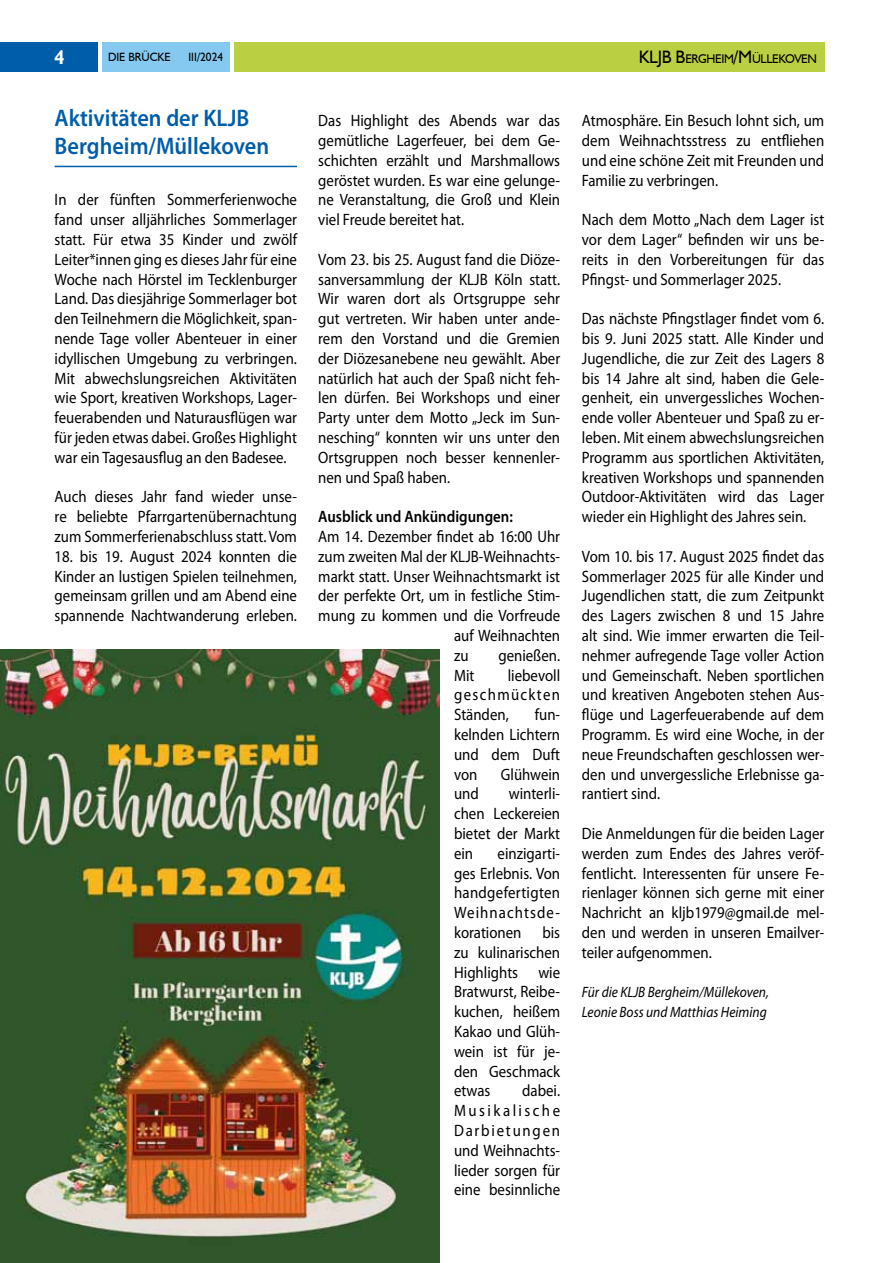
<style>
.page{position:relative;width:893px;height:1263px;background:#fff}
.page>*{position:absolute;margin:0;border:0;box-sizing:border-box;transform-origin:0 0}
.t1{font:600 24px/27.6px "Myriad Pro";color:#005daa;scale:.93 1}
.t2{font:700 19.5px "Humanist 521 BT";color:#fff;scale:.95 1}
.t3{font:16.5px/19.8px "Myriad Pro";color:#000;text-align:justify;scale:.9 1}
.t4{font:600 16.5px "Myriad Pro";color:#000;scale:.9 1}
.t5{font:italic 15px/19.8px "Myriad Pro";color:#000;scale:.9 1}
.t6{font:12.6px "Humanist 521 BT";letter-spacing:-.03em;color:#000}
.t7{font:12px "Humanist 521 BT";color:#000;scale:.95 1}
.s1{font-size:18px}
</style>
<div class="page">
<div style="left:0;top:42px;width:98px;height:30px;background:#005daa"></div>
<div style="left:102px;top:42px;width:127px;height:30px;background:#85c9f0"></div>
<div style="left:234px;top:42px;width:591px;height:30px;background:#bbcf43"></div>
<hr style="left:55px;top:166px;width:242px;height:1px;background:#005daa">
<img style="left:0;top:649px;width:439px;height:614px">
<p class="t2" style="left:55px;top:45px;width:12px">4</p>
<p class="t7" style="left:108px;top:50px;width:68px">DIE BRÜCKE</p>
<p class="t7" style="left:188px;top:50px;width:38px">III/2024</p>
<p class="t6" style="left:639px;top:51px;width:180px"><span class="s1">KLJB B</span>ERGHEIM<span class="s1">/M</span> ÜLLEKOVEN</p>
<h1 class="t1" style="left:55px;top:104px;width:232px">Aktivitäten der KLJB<br>Bergheim/Müllekoven</h1>
<p class="t3" style="left:55px;top:190px;width:271px">In der fünften Sommerferienwoche fand unser alljährliches Sommerlager statt. Für etwa 35 Kinder und zwölf Leiter*innen ging es dieses Jahr für eine Woche nach Hörstel im Tecklenburger Land. Das diesjährige Sommerlager bot den Teilnehmern die Möglichkeit, span&shy;nende Tage voller Abenteuer in einer idyllischen Umgebung zu verbringen.<br>Mit abwechslungsreichen Aktivitäten wie Sport, kreativen Workshops, Lager&shy;feuerabenden und Naturausflügen war für jeden etwas dabei. Großes Highlight war ein Tagesausflug an den Badesee.</p>
<p class="t3" style="left:55px;top:487px;width:271px">Auch dieses Jahr fand wieder unse&shy;re beliebte Pfarrgartenübernachtung zum Sommerferienabschluss statt. Vom</p>
<p class="t3" style="left:55px;top:546px;width:271px">18. bis 19. August 2024 konnten die Kinder an lustigen Spielen teilnehmen, gemeinsam grillen und am Abend eine spannende Nachtwanderung erleben.</p>
<p class="t3" style="left:318px;top:110px;width:270px">Das Highlight des Abends war das gemütliche Lagerfeuer, bei dem Ge&shy;schichten erzählt und Marshmallows geröstet wurden. Es war eine gelunge&shy;ne Veranstaltung, die Groß und Klein viel Freude bereitet hat.</p>
<p class="t3" style="left:318px;top:249px;width:270px">Vom 23. bis 25. August fand die Diöze&shy;sanversammlung der KLJB Köln statt.<br>Wir waren dort als Ortsgruppe sehr gut vertreten. Wir haben unter ande&shy;rem den Vorstand und die Gremien der Diözesanebene neu gewählt. Aber natürlich hat auch der Spaß nicht feh&shy;len dürfen. Bei Workshops und einer Party unter dem Motto „Jeck im Sun&shy;nesching“ konnten wir uns unter den Ortsgruppen noch besser kennenler&shy;nen und Spaß haben.</p>
<p class="t4" style="left:318px;top:506px;width:218px">Ausblick und Ankündigungen:</p>
<p class="t3" style="left:318px;top:526px;width:270px">Am 14. Dezember findet ab 16:00 Uhr</p>
<p class="t3" style="left:318px;top:546px;width:270px">zum zweiten Mal der KLJB-Weihnachts-</p>
<p class="t3" style="left:318px;top:566px;width:270px">markt statt. Unser Weihnachtsmarkt ist</p>
<p class="t3" style="left:318px;top:586px;width:270px">der perfekte Ort, um in festliche Stim-</p>
<p class="t3" style="left:318px;top:605px;width:270px">mung zu kommen und die Vorfreude</p>
<p class="t3" style="left:454px;top:625px;width:119px">auf Weihnachten</p>
<p class="t3" style="left:454px;top:645px;width:18px">zu</p>
<p class="t3" style="left:498px;top:645px;width:70px">genießen.</p>
<p class="t3" style="left:454px;top:665px;width:24px">Mit</p>
<p class="t3" style="left:454px;top:665px;width:119px;text-indent:54px">liebevoll geschmückten Ständen,</p>
<p class="t3" style="left:454px;top:704px;width:119px;text-indent:81px">fun&shy;kelnden Lichtern und dem Duft von</p>
<p class="t3" style="left:501px;top:764px;width:67px">Glühwein</p>
<p class="t3" style="left:454px;top:784px;width:119px;text-indent:55px">winterli&shy;chen Leckereien bietet der Markt ein</p>
<p class="t3" style="left:454px;top:784px;width:29px">und</p>
<p class="t3" style="left:454px;top:843px;width:119px;text-indent:44px">einzigarti&shy;ges Erlebnis. Von handgefertigten Weihnachtsde&shy;korationen</p>
<p class="t3" style="left:454px;top:922px;width:119px;text-indent:88px">bis zu kulinarischen Highlights wie Bratwurst, Reibe&shy;kuchen, heißem Kakao und Glüh&shy;wein ist für je&shy;den Geschmack etwas</p>
<p class="t3" style="left:454px;top:1081px;width:119px;text-indent:68px">dabei.<br>Musikalische Darbietungen und Weihnachts&shy;lieder sorgen für eine besinnliche</p>
<p class="t3" style="left:582px;top:110px;width:271px">Atmosphäre. Ein Besuch lohnt sich, um dem Weihnachtsstress zu entfliehen und eine schöne Zeit mit Freunden und Familie zu verbringen.</p>
<p class="t3" style="left:582px;top:209px;width:271px">Nach dem Motto „Nach dem Lager ist vor dem Lager“ befinden wir uns be&shy;reits in den Vorbereitungen für das Pfingst- und Sommerlager 2025.</p>
<p class="t3" style="left:582px;top:308px;width:271px">Das nächste Pfingstlager findet vom 6. bis 9. Juni 2025 statt. Alle Kinder und Jugendliche, die zur Zeit des Lagers 8 bis 14 Jahre alt sind, haben die Gele&shy;genheit, ein unvergessliches Wochen&shy;ende voller Abenteuer und Spaß zu er&shy;leben. Mit einem abwechslungsreichen Programm aus sportlichen Aktivitäten, kreativen Workshops und spannenden Outdoor-Aktivitäten wird das Lager wieder ein Highlight des Jahres sein.</p>
<p class="t3" style="left:582px;top:546px;width:271px">Vom 10. bis 17. August 2025 findet das Sommerlager 2025 für alle Kinder und Jugendlichen statt, die zum Zeitpunkt des Lagers zwischen 8 und 15 Jahre alt sind. Wie immer erwarten die Teil&shy;nehmer aufregende Tage voller Action und Gemeinschaft. Neben sportlichen und kreativen Angeboten stehen Aus&shy;flüge und Lagerfeuerabende auf dem Programm. Es wird eine Woche, in der neue Freundschaften geschlossen wer&shy;den und unvergessliche Erlebnisse ga&shy;rantiert sind.</p>
<p class="t3" style="left:582px;top:823px;width:271px">Die Anmeldungen für die beiden Lager werden zum Endes des Jahres veröf&shy;fentlicht. Interessenten für unsere Fe&shy;rienlager können sich gerne mit einer Nachricht an kljb1979@gmail.de mel&shy;den und werden in unseren Emailver&shy;teiler aufgenommen.</p>
<p class="t5" style="left:582px;top:982px;width:209px">Für die KLJB Bergheim/Müllekoven,<br>Leonie Boss und Matthias Heiming</p>
</div>
